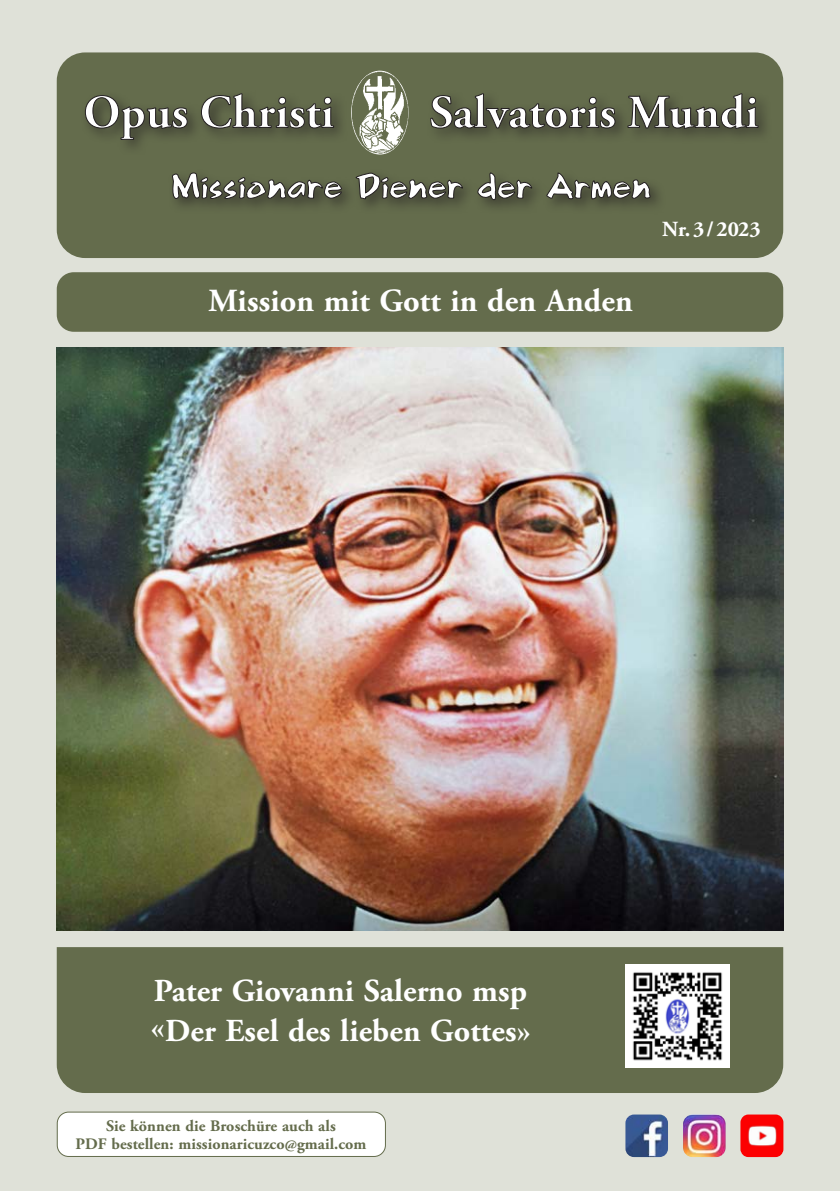
<style>
.page{position:relative;width:840px;height:1191px;background:#fff}
.page>*{position:absolute;margin:0;border:0;box-sizing:border-box;transform-origin:0 0}
.t1{font:700 32.2px "Adobe Garamond Pro";letter-spacing:.005em;color:#fff}
.t2{font:700 32px/40px "Adobe Garamond Pro";letter-spacing:.005em;color:#fff}
.t3{font:700 21.6px "Adobe Garamond Pro";color:#fff}
.t4{font:700 16px/18px "Adobe Garamond Pro";letter-spacing:.005em;color:#646c4c;text-align:center}
</style>
<div class="page">
<div style="left:0;top:0;width:839px;height:1191px;background:#dfe1d8"></div>
<div style="left:57px;top:52px;width:725px;height:206px;background:#646c4c;border-radius:28px"></div>
<div style="left:57px;top:272px;width:725px;height:60px;background:#646c4c;border-radius:17px"></div>
<img style="left:356px;top:70px;width:48px;height:20px">
<div style="left:80px;top:90px;width:693px;height:126px;background:#231f20;opacity:.65"></div>
<svg style="left:85px;top:95px;width:102px;height:45px"></svg>
<svg style="left:201px;top:93px;width:133px;height:36px"></svg>
<svg style="left:430px;top:93px;width:185px;height:36px"></svg>
<svg style="left:627px;top:90px;width:131px;height:39px"></svg>
<svg style="left:172px;top:172px;width:170px;height:27px"></svg>
<svg style="left:355px;top:173px;width:108px;height:26px"></svg>
<svg style="left:477px;top:172px;width:55px;height:28px"></svg>
<svg style="left:546px;top:172px;width:104px;height:35px"></svg>
<img style="left:57px;top:347px;width:725px;height:583px">
<div style="left:57px;top:1112px;width:328px;height:44px;background:#fff;border-radius:11px"></div>
<div style="left:57px;top:1111px;width:329px;height:46px;border:1px solid #646c4c;border-radius:11px"></div>
<div style="left:740px;top:1114px;width:42px;height:43px;background:#fc0001;border-radius:8px"></div>
<img style="left:740px;top:1119px;width:37px;height:32px">
<img style="left:683px;top:1114px;width:42px;height:43px">
<img style="left:625px;top:1114px;width:42px;height:43px">
<div style="left:57px;top:947px;width:725px;height:146px;background:#646c4c"></div>
<img style="left:625px;top:964px;width:103px;height:103px">
<h1 class="t1" style="left:208px;top:282px;width:425px">Mission mit Gott in den Anden</h1>
<h3 class="t3" style="left:661px;top:216px;width:100px">Nr.3/2023</h3>
<h2 class="t2" style="left:151px;top:971px;width:381px">Pater Giovanni Salerno msp «Der Esel des lieben Gottes»</h2>
<p class="t4" style="left:75px;top:1117px;width:292px">Sie können die Broschüre auch als<br>PDF bestellen: missionaricuzco@gmail.com</p>
</div>
